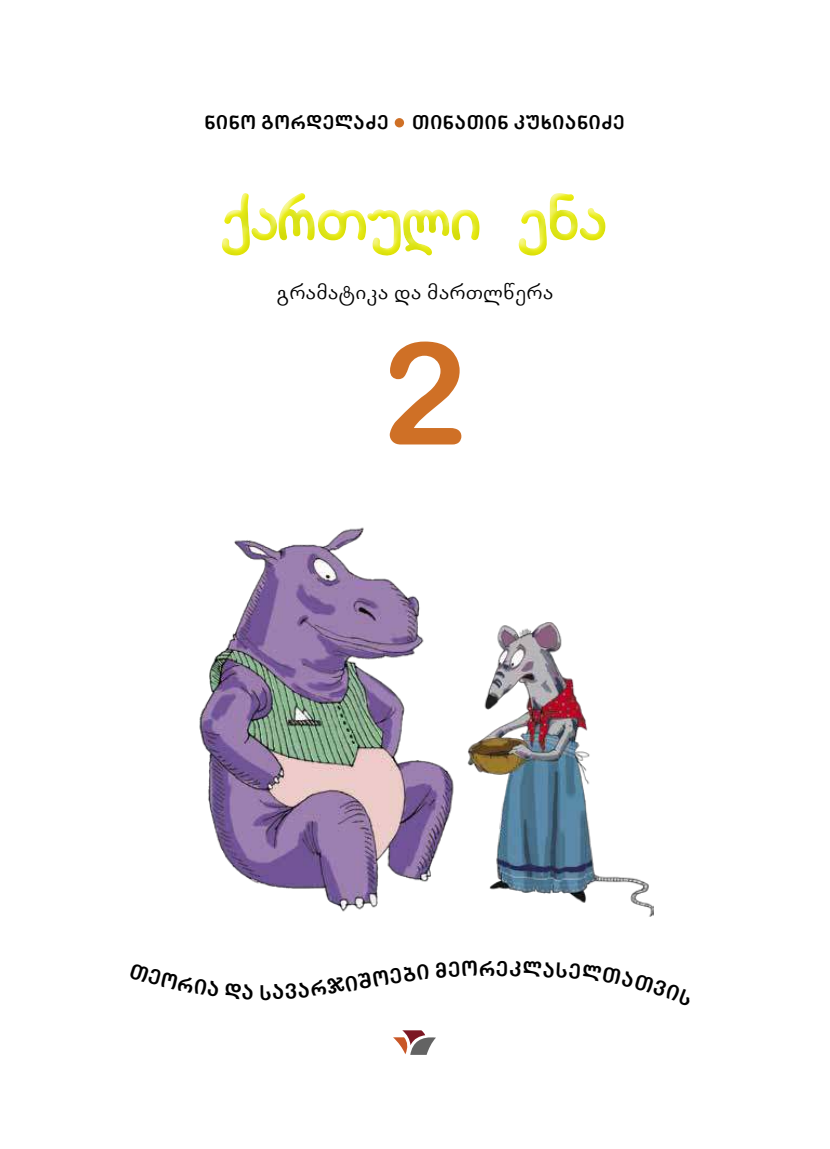
<style>
.page{position:relative;width:830px;height:1149px;background:#fff}
.page>*{position:absolute;margin:0;border:0;box-sizing:border-box;transform-origin:0 0}
.t1{font:142.8px "Arial Rounded MT Bold";color:#cf7026}
.t2{font:75px "Natia Kvarackhelia";color:#d6e328}
.t3{font:22.5px "Kolhety Normal New";color:#000}
.t4{font:700 21px "Kolhety New";color:#000}
.t5{font:700 19.5px "Kolhety New";color:#000}
</style>
<div class="page">
<svg style="left:222px;top:193px;width:384px;height:63px"></svg>
<svg style="left:393px;top:1030px;width:43px;height:24px"></svg>
<img style="left:199px;top:527px;width:255px;height:385px">
<img style="left:467px;top:622px;width:186px;height:295px">
<div style="left:394px;top:118px;width:10px;height:9px;background:#cf7026;border-radius:50%"></div>
<p class="t5" style="left:204px;top:111px;width:422px">NINO GORDELAZE TINATIN KUXIANIZE</p>
<h2 class="t2" style="left:223px;top:193px;width:384px">QARTULI ENA</h2>
<p class="t3" style="left:276px;top:283px;width:278px">GRAMATIKA DA MARTLWERA</p>
<h1 class="t1" style="left:381px;top:311px;width:86px">2</h1>
<p class="t4" style="left:259px;top:979px;width:15px">S</p>
<p class="t4" style="left:495px;top:955px;width:15px">E</p>
</div>
